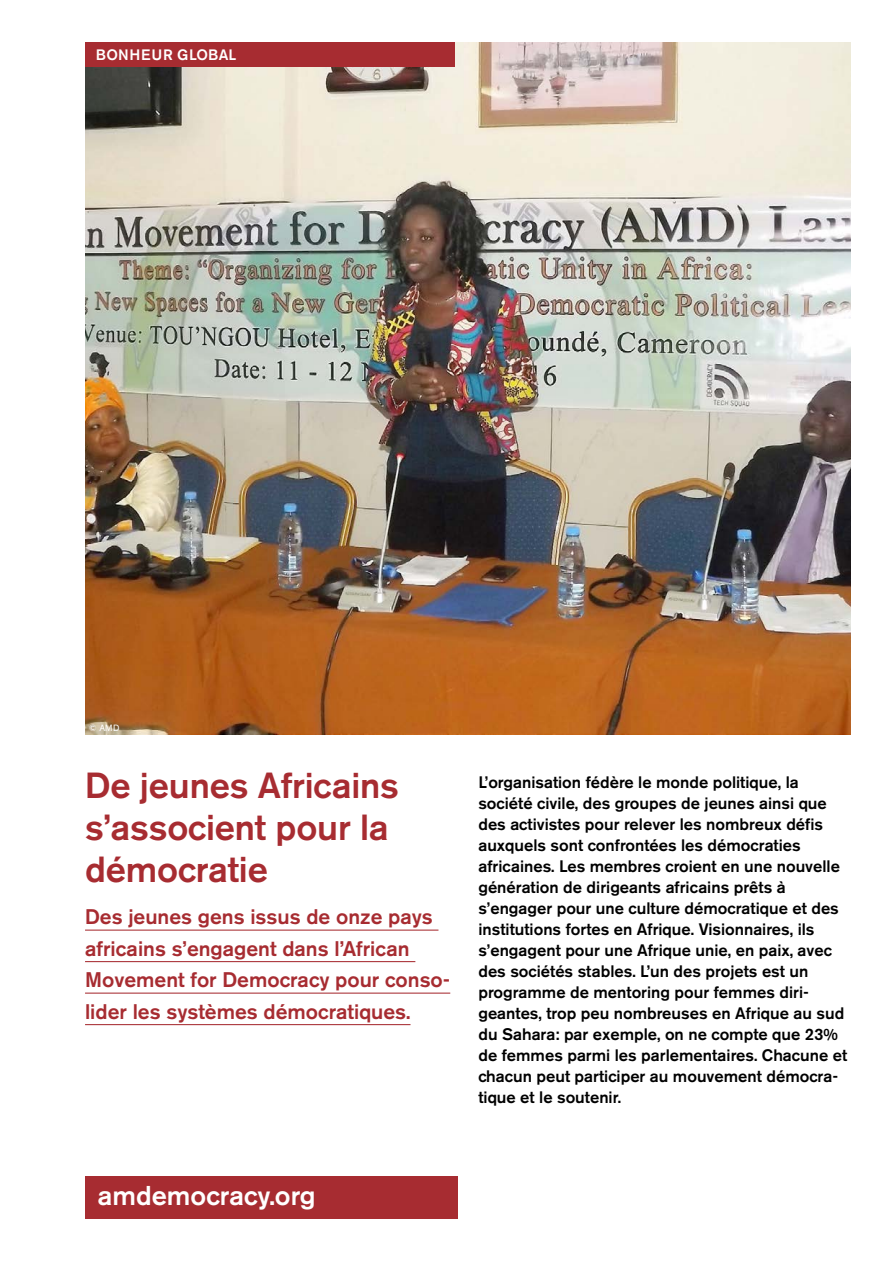
<style>
.page{position:relative;width:893px;height:1263px;background:#fff}
.page>*{position:absolute;margin:0;border:0;box-sizing:border-box;transform-origin:0 0}
.t1{font:500 36px/42px "Akzidenz Grotesk BE";letter-spacing:-.005em;color:#a72c31}
.t2{font:500 27px "Akzidenz Grotesk BE";color:#fff}
.t3{font:500 21px/31.5px "Akzidenz Grotesk BE";color:#a72c31}
.t4{font:500 16.5px/21px "Akzidenz Grotesk BE";color:#000}
.t5{font:500 15px "Akzidenz Grotesk BE";letter-spacing:.01em;color:#fff}
.t6{font:9px "Akzidenz Grotesk BE";color:#fff}
</style>
<div class="page">
<img style="left:85px;top:43px;width:765px;height:692px">
<hr style="left:85px;top:929px;width:353px;height:2px;background:#a72c31">
<hr style="left:85px;top:961px;width:330px;height:1px;background:#a72c31">
<hr style="left:85px;top:992px;width:365px;height:2px;background:#a72c31">
<hr style="left:85px;top:1024px;width:325px;height:1px;background:#a72c31">
<div style="left:85px;top:42px;width:370px;height:25px;background:#a72c31"></div>
<div style="left:85px;top:1176px;width:372px;height:42px;background:#a72c31"></div>
<p class="t5" style="left:96px;top:46px;width:142px">BONHEUR GLOBAL</p>
<p class="t6" style="left:89px;top:722px;width:32px">© AMD</p>
<h1 class="t1" style="left:85px;top:764px;width:315px">De jeunes Africains s’associent pour la démocratie</h1>
<p class="t3" style="left:85px;top:901px;width:367px">Des jeunes gens issus de onze pays africains s’engagent dans l’African Movement for Democracy pour conso&shy;lider les systèmes démocratiques.</p>
<p class="t4" style="left:478px;top:771px;width:370px">L’organisation fédère le monde politique, la société civile, des groupes de jeunes ainsi que des activistes pour relever les nombreux défis auxquels sont confrontées les démocraties africaines. Les membres croient en une nouvelle génération de dirigeants africains prêts à s’engager pour une culture démocratique et des institutions fortes en Afrique. Visionnaires, ils s’engagent pour une Afrique unie, en paix, avec des sociétés stables. L’un des projets est un programme de mentoring pour femmes diri&shy;geantes, trop peu nombreuses en Afrique au sud du Sahara: par exemple, on ne compte que 23% de femmes parmi les parlementaires. Chacune et chacun peut participer au mouvement démocra&shy;tique et le soutenir.</p>
<h2 class="t2" style="left:98px;top:1179px;width:219px">amdemocracy.org</h2>
</div>
